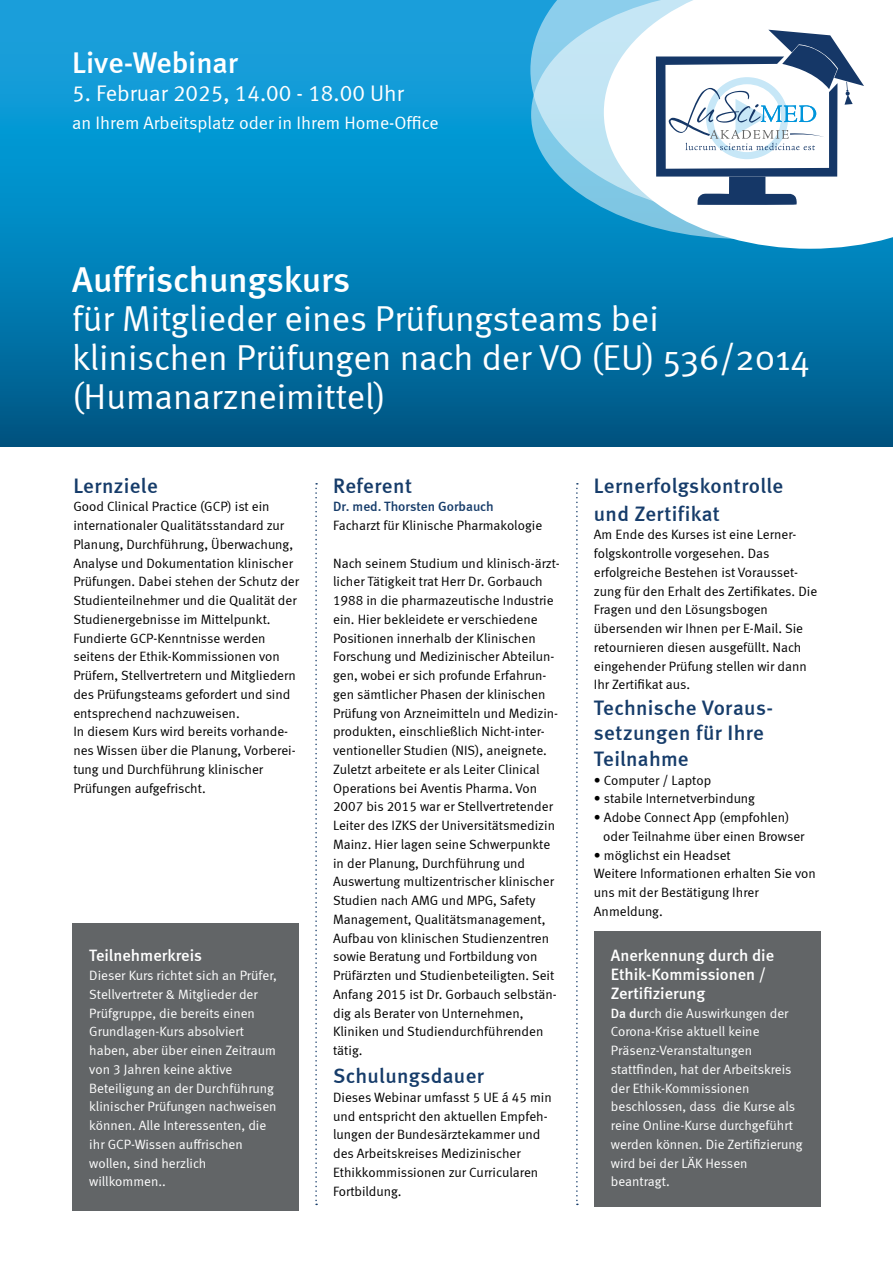
<style>
.page{position:relative;width:893px;height:1263px;background:#fff}
.page>*{position:absolute;margin:0;border:0;box-sizing:border-box;transform-origin:0 0}
.t1{font:36px/39px "Meta Normal";color:#fff}
.t2{font:36px "Meta Medium LF";letter-spacing:-.005em;color:#fff}
.t3{font:500 30px "Meta";letter-spacing:-.005em;color:#fff}
.t4{font:22.5px "Meta Normal LF";color:#fff}
.t5{font:21px/25.5px "Meta Medium LF";letter-spacing:.015em;color:#163c6a}
.t6{font:18px "Meta Normal LF";color:#fff}
.t7{font:16.5px/18.8px "Meta Medium LF";color:#fff}
.t8{font:13.5px/18.8px "Meta Normal LF";color:#000}
.t9{font:13.5px/18.8px "Meta Normal LF";color:#fff}
.t10{font:13.5px/18.8px "Meta Normal";color:#000}
.t11{font:13.5px "Meta Medium LF";color:#163c6a}
.s1{font-family:"Meta Medium LF"}
</style>
<div class="page">
<svg style="left:576px;top:483px;width:2px;height:722px"></svg>
<svg style="left:315px;top:483px;width:2px;height:722px"></svg>
<svg style="left:0;top:0;width:893px;height:446px;background:#047fb5"></svg>
<div style="left:531px;top:215px;width:73px;height:24px;background:#008ac3"></div>
<svg style="left:530px;top:0;width:74px;height:215px;background:#84cae8"></svg>
<svg style="left:604px;top:0;width:289px;height:249px"></svg>
<svg style="left:656px;top:30px;width:208px;height:175px"></svg>
<div style="left:594px;top:931px;width:227px;height:276px;background:#626567"></div>
<div style="left:72px;top:924px;width:227px;height:287px;background:#626567"></div>
<h2 class="t3" style="left:72px;top:45px;width:167px">Live-Webinar</h2>
<h3 class="t4" style="left:72px;top:80px;width:333px">5. Februar 2025, 14.00 - 18.00 Uhr</h3>
<h3 class="t6" style="left:72px;top:112px;width:368px">an Ihrem Arbeitsplatz oder in Ihrem Home-Office</h3>
<h1 class="t2" style="left:72px;top:259px;width:280px">Auffrischungskurs</h1>
<h1 class="t1" style="left:72px;top:299px;width:739px">für Mitglieder eines Prüfungsteams bei klinischen Prüfungen nach der VO (EU) 536/2014 (Humanarzneimittel)</h1>
<h3 class="t5" style="left:73px;top:472px;width:86px">Lernziele</h3>
<p class="t10" style="left:73px;top:497px;width:227px">Good Clinical Practice (GCP) ist ein internationaler Qualitätsstandard zur Planung, Durchführung, Überwachung, Analyse und Dokumentation klinischer Prüfungen. Dabei stehen der Schutz der Studienteilnehmer und die Qualität der Studienergebnisse im Mittelpunkt.<br>Fundierte GCP-Kenntnisse werden seitens der Ethik-Kommissionen von Prüfern, Stellvertretern und Mitgliedern des Prüfungsteams gefordert und sind entsprechend nachzuweisen.<br>In diesem Kurs wird bereits vorhande&shy;nes Wissen über die Planung, Vorberei&shy;tung und Durchführung klinischer Prüfungen aufgefrischt.</p>
<p class="t7" style="left:89px;top:946px;width:114px">Teilnehmerkreis</p>
<p class="t9" style="left:89px;top:966px;width:189px">Dieser Kurs richtet sich an Prüfer,<br>Stellvertreter &amp; Mitglieder der<br>Prüfgruppe, die bereits einen<br>Grundlagen-Kurs absolviert haben, aber über einen Zeitraum von 3 Jahren keine aktive<br>Beteiligung an der Durchführung klinischer Prüfungen nachweisen können. Alle Interessenten, die ihr GCP-Wissen auffrischen wollen, sind herzlich willkommen..</p>
<h3 class="t5" style="left:333px;top:472px;width:80px">Referent</h3>
<p class="t11" style="left:333px;top:499px;width:162px">Dr. med. Thorsten Gorbauch</p>
<p class="t8" style="left:333px;top:516px;width:211px">Facharzt für Klinische Pharmakologie</p>
<p class="t8" style="left:333px;top:553px;width:228px">Nach seinem Studium und klinisch-ärzt&shy;licher Tätigkeit trat Herr Dr. Gorbauch 1988 in die pharmazeutische Industrie ein. Hier bekleidete er verschiedene Positionen innerhalb der Klinischen Forschung und Medizinischer Abteilun&shy;gen, wobei er sich profunde Erfahrun&shy;gen sämtlicher Phasen der klinischen Prüfung von Arzneimitteln und Medizin&shy;produkten, einschließlich Nicht-inter&shy;ventioneller Studien (NIS), aneignete.<br>Zuletzt arbeitete er als Leiter Clinical Operations bei Aventis Pharma. Von 2007 bis 2015 war er Stellvertretender Leiter des IZKS der Universitätsmedizin Mainz. Hier lagen seine Schwerpunkte in der Planung, Durchführung und Auswertung multizentrischer klinischer Studien nach AMG und MPG, Safety Management, Qualitätsmanagement, Aufbau von klinischen Studienzentren sowie Beratung und Fortbildung von Prüfärzten und Studienbeteiligten. Seit Anfang 2015 ist Dr. Gorbauch selbstän&shy;dig als Berater von Unternehmen, Kliniken und Studiendurchführenden tätig.</p>
<h3 class="t5" style="left:333px;top:1063px;width:152px">Schulungsdauer</h3>
<p class="t8" style="left:333px;top:1088px;width:220px">Dieses Webinar umfasst 5 UE á 45 min und entspricht den aktuellen Empfeh&shy;lungen der Bundesärztekammer und des Arbeitskreises Medizinischer<br>Ethikkommissionen zur Curricularen<br>Fortbildung.</p>
<h3 class="t5" style="left:594px;top:471px;width:191px;line-height:28px">Lernerfolgskontrolle und Zertifikat</h3>
<p class="t8" style="left:594px;top:525px;width:225px">Am Ende des Kurses ist eine Lerner&shy;folgskontrolle vorgesehen. Das erfolgreiche Bestehen ist Vorausset&shy;zung für den Erhalt des Zertifikates. Die Fragen und den Lösungsbogen übersenden wir Ihnen per E-Mail. Sie retournieren diesen ausgefüllt. Nach eingehender Prüfung stellen wir dann Ihr Zertifikat aus.</p>
<h3 class="t5" style="left:594px;top:695px;width:181px">Technische Voraus&shy;setzungen für Ihre<br>Teilnahme</h3>
<p class="t8" style="left:594px;top:770px;width:119px">• Computer / Laptop</p>
<p class="t8" style="left:594px;top:789px;width:163px">• stabile Internetverbindung</p>
<p class="t8" style="left:603px;top:808px;width:203px;text-indent:-9px">• Adobe Connect App (empfohlen) oder Teilnahme über einen Browser</p>
<p class="t8" style="left:594px;top:845px;width:223px">• möglichst ein Headset<br>Weitere Informationen erhalten Sie von uns mit der Bestätigung Ihrer<br>Anmeldung.</p>
<p class="t7" style="left:611px;top:946px;width:165px">Anerkennung durch die<br>Ethik-Kommissionen /<br>Zertifizierung</p>
<p class="t9" style="left:611px;top:1003px;width:193px"><span class="s1">Da dur</span>ch die Auswirkungen der<br>Corona-Krise aktuell keine<br>Präsenz-Veranstaltungen stattfinden, hat der Arbeitskreis der Ethik-Kommissionen beschlossen, dass die Kurse als reine Online-Kurse durchgeführt werden können. Die Zertifizierung wird bei der LÄK Hessen beantragt.</p>
</div>
